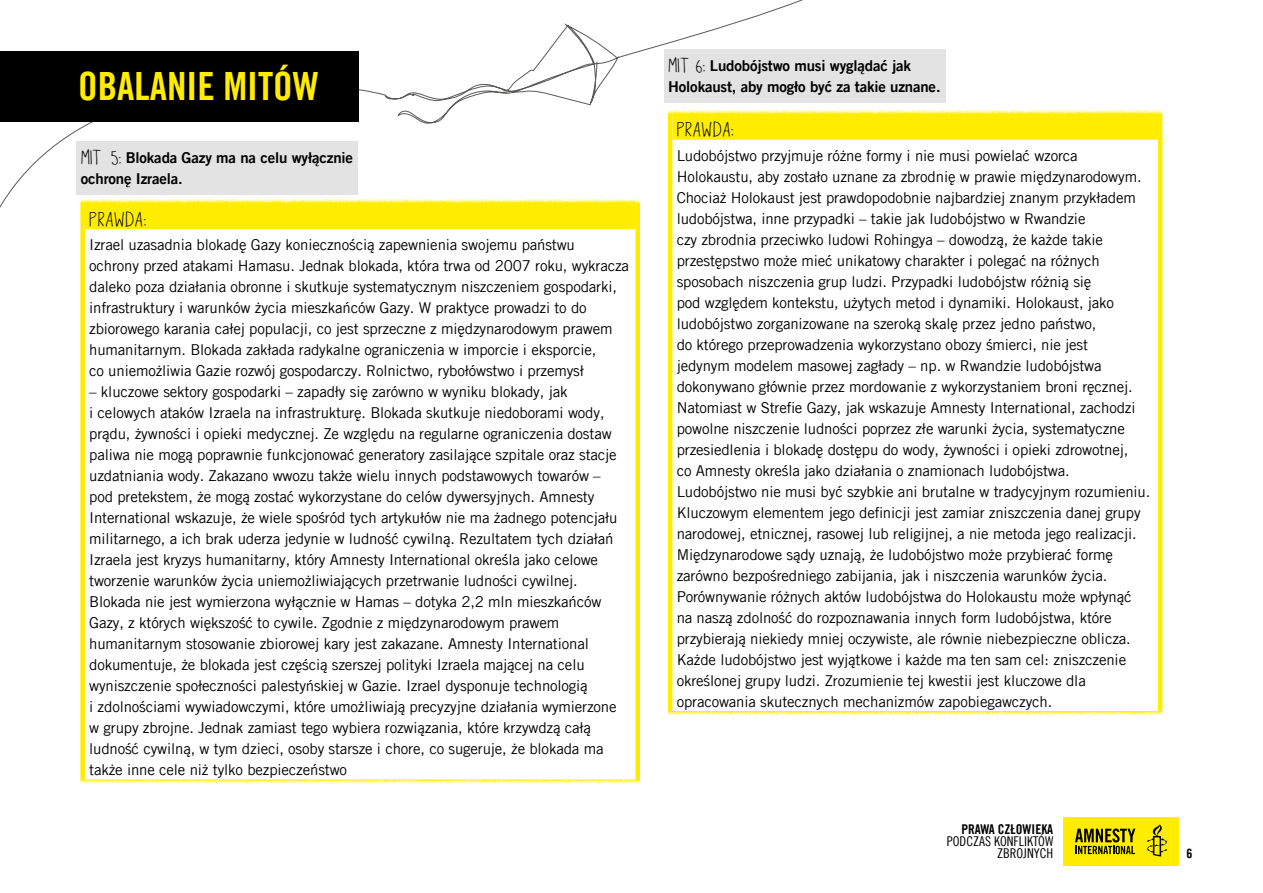
<style>
.page{position:relative;width:1263px;height:893px;background:#fff}
.page>*{position:absolute;margin:0;border:0;box-sizing:border-box;transform-origin:0 0}
.t1{font:39px "Amnesty Trade Gothic Bd Cn 20";color:#ffed00}
.t2{font:27px "Amnesty Voices Script";letter-spacing:.005em;color:#000}
.t3{font:15px/21px "Amnesty Trade Gothic";letter-spacing:-.01em;color:#000}
.t4{font:15px/21px "Amnesty Trade Gothic Bd 2";letter-spacing:-.01em;color:#000}
.t5{font:13.5px/12px "Amnesty Trade Gothic Cn 18";color:#000;text-align:right}
.t6{font:13.5px "Amnesty Trade Gothic Bd Cn 20";color:#000}
.t7{font:12.9px "Amnesty Trade Gothic Bd Cn 20";color:#000;scale:1.05 1}
.s1{font-family:"Amnesty Voices Script";font-size:27px}
</style>
<div class="page">
<svg style="left:386px;top:0;width:487px;height:124px"></svg>
<svg style="left:0;top:51px;width:386px;height:179px"></svg>
<div style="left:664px;top:50px;width:282px;height:53px;background:#e3e3e3"></div>
<div style="left:672px;top:110px;width:486px;height:30px;background:#ffed00"></div>
<div style="left:668px;top:109px;width:494px;height:606px;border:4px solid #ffed00"></div>
<div style="left:77px;top:141px;width:281px;height:54px;background:#e3e3e3"></div>
<div style="left:85px;top:199px;width:550px;height:30px;background:#ffed00"></div>
<div style="left:80px;top:199px;width:560px;height:585px;border:4px solid #ffed00"></div>
<div style="left:0;top:51px;width:358px;height:71px;background:#000"></div>
<div style="left:1064px;top:817px;width:115px;height:49px;background:#ffed00"></div>
<svg style="left:1147px;top:824px;width:20px;height:32px"></svg>
<svg style="left:1075px;top:828px;width:60px;height:26px"></svg>
<h1 class="t1" style="left:78px;top:63px;width:242px">OBALANIE MITÓW</h1>
<p class="t4" style="left:81px;top:147px;width:274px"><span class="s1">MIT 5:</span> Blokada Gazy ma na celu wyłącznie ochronę Izraela.</p>
<h2 class="t2" style="left:89px;top:203px;width:59px">PRAWDA:</h2>
<p class="t3" style="left:89px;top:234px;width:541px">Izrael uzasadnia blokadę Gazy koniecznością zapewnienia swojemu państwu<br>ochrony przed atakami Hamasu. Jednak blokada, która trwa od 2007 roku, wykracza daleko poza działania obronne i skutkuje systematycznym niszczeniem gospodarki, infrastruktury i warunków życia mieszkańców Gazy. W praktyce prowadzi to do zbiorowego karania całej populacji, co jest sprzeczne z międzynarodowym prawem humanitarnym. Blokada zakłada radykalne ograniczenia w imporcie i eksporcie,<br>co uniemożliwia Gazie rozwój gospodarczy. Rolnictwo, rybołówstwo i przemysł</p>
<p class="t3" style="left:89px;top:381px;width:530px">– kluczowe sektory gospodarki – zapadły się zarówno w wyniku blokady, jak<br>i celowych ataków Izraela na infrastrukturę. Blokada skutkuje niedoborami wody, prądu, żywności i opieki medycznej. Ze względu na regularne ograniczenia dostaw paliwa nie mogą poprawnie funkcjonować generatory zasilające szpitale oraz stacje uzdatniania wody. Zakazano wwozu także wielu innych podstawowych towarów – pod pretekstem, że mogą zostać wykorzystane do celów dywersyjnych. Amnesty International wskazuje, że wiele spośród tych artykułów nie ma żadnego potencjału militarnego, a ich brak uderza jedynie w ludność cywilną. Rezultatem tych działań Izraela jest kryzys humanitarny, który Amnesty International określa jako celowe tworzenie warunków życia uniemożliwiających przetrwanie ludności cywilnej.<br>Blokada nie jest wymierzona wyłącznie w Hamas – dotyka 2,2 mln mieszkańców Gazy, z których większość to cywile. Zgodnie z międzynarodowym prawem humanitarnym stosowanie zbiorowej kary jest zakazane. Amnesty International dokumentuje, że blokada jest częścią szerszej polityki Izraela mającej na celu wyniszczenie społeczności palestyńskiej w Gazie. Izrael dysponuje technologią<br>i zdolnościami wywiadowczymi, które umożliwiają precyzyjne działania wymierzone w grupy zbrojne. Jednak zamiast tego wybiera rozwiązania, które krzywdzą całą ludność cywilną, w tym dzieci, osoby starsze i chore, co sugeruje, że blokada ma także inne cele niż tylko bezpieczeństwo</p>
<p class="t4" style="left:668px;top:55px;width:274px"><span class="s1">MIT 6:</span> Ludobójstwo musi wyglądać jak<br>Holokaust, aby mogło być za takie uznane.</p>
<h2 class="t2" style="left:677px;top:113px;width:59px">PRAWDA:</h2>
<p class="t3" style="left:677px;top:145px;width:475px">Ludobójstwo przyjmuje różne formy i nie musi powielać wzorca Holokaustu, aby zostało uznane za zbrodnię w prawie międzynarodowym.<br>Chociaż Holokaust jest prawdopodobnie najbardziej znanym przykładem ludobójstwa, inne przypadki – takie jak ludobójstwo w Rwandzie<br>czy zbrodnia przeciwko ludowi Rohingya – dowodzą, że każde takie przestępstwo może mieć unikatowy charakter i polegać na różnych sposobach niszczenia grup ludzi. Przypadki ludobójstw różnią się<br>pod względem kontekstu, użytych metod i dynamiki. Holokaust, jako ludobójstwo zorganizowane na szeroką skalę przez jedno państwo,<br>do którego przeprowadzenia wykorzystano obozy śmierci, nie jest<br>jedynym modelem masowej zagłady – np. w Rwandzie ludobójstwa dokonywano głównie przez mordowanie z wykorzystaniem broni ręcznej.<br>Natomiast w Strefie Gazy, jak wskazuje Amnesty International, zachodzi powolne niszczenie ludności poprzez złe warunki życia, systematyczne przesiedlenia i blokadę dostępu do wody, żywności i opieki zdrowotnej,<br>co Amnesty określa jako działania o znamionach ludobójstwa.<br>Ludobójstwo nie musi być szybkie ani brutalne w tradycyjnym rozumieniu.<br>Kluczowym elementem jego definicji jest zamiar zniszczenia danej grupy narodowej, etnicznej, rasowej lub religijnej, a nie metoda jego realizacji.<br>Międzynarodowe sądy uznają, że ludobójstwo może przybierać formę zarówno bezpośredniego zabijania, jak i niszczenia warunków życia.<br>Porównywanie różnych aktów ludobójstwa do Holokaustu może wpłynąć na naszą zdolność do rozpoznawania innych form ludobójstwa, które przybierają niekiedy mniej oczywiste, ale równie niebezpieczne oblicza.<br>Każde ludobójstwo jest wyjątkowe i każde ma ten sam cel: zniszczenie określonej grupy ludzi. Zrozumienie tej kwestii jest kluczowe dla opracowania skutecznych mechanizmów zapobiegawczych.</p>
<p class="t6" style="left:961px;top:821px;width:93px">PRAWA CZŁOWIEKA</p>
<p class="t5" style="left:947px;top:835px;width:108px">PODCZAS KONFLIKTÓW<br>ZBROJNYCH</p>
<p class="t7" style="left:1186px;top:846px;width:7px">6</p>
</div>
